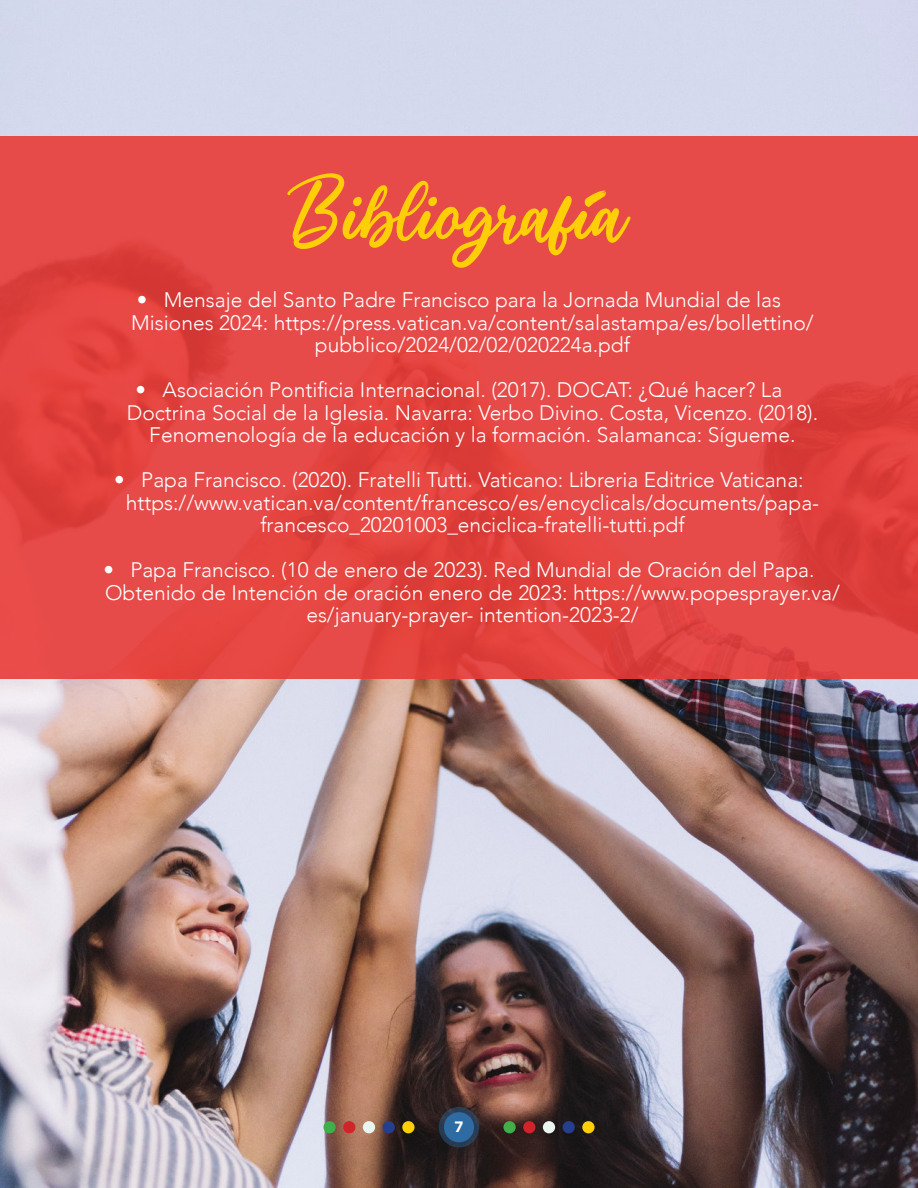
<style>
.page{position:relative;width:918px;height:1188px;background:#fff}
.page>*{position:absolute;margin:0;border:0;box-sizing:border-box;transform-origin:0 0}
.t1{font:108px "Palace";color:#fece08}
.t2{font:300 21px "Avenir";color:#fff}
.t3{font:900 15px "Avenir";color:#fff}
</style>
<div class="page">
<img style="left:0;top:0;width:918px;height:1188px">
<svg style="left:0;top:136px;width:918px;height:543px;background:#e44744"></svg>
<svg style="left:585px;top:191px;width:21px;height:16px"></svg>
<div style="left:323px;top:1121px;width:13px;height:12px;background:#40ae49;border-radius:50%"></div>
<div style="left:383px;top:1121px;width:12px;height:12px;background:#253f8e;border-radius:50%"></div>
<div style="left:343px;top:1121px;width:12px;height:12px;background:#d1232a;border-radius:50%"></div>
<div style="left:363px;top:1121px;width:12px;height:12px;background:#e9f5ee;border-radius:50%"></div>
<div style="left:402px;top:1121px;width:13px;height:12px;background:#fece08;border-radius:50%"></div>
<div style="left:503px;top:1121px;width:13px;height:12px;background:#40ae49;border-radius:50%"></div>
<div style="left:563px;top:1121px;width:12px;height:12px;background:#253f8e;border-radius:50%"></div>
<div style="left:523px;top:1121px;width:12px;height:12px;background:#d1232a;border-radius:50%"></div>
<div style="left:543px;top:1121px;width:12px;height:12px;background:#e9f5ee;border-radius:50%"></div>
<div style="left:582px;top:1121px;width:13px;height:12px;background:#fece08;border-radius:50%"></div>
<svg style="left:439px;top:1107px;width:40px;height:41px"></svg>
<div style="left:444px;top:1112px;width:30px;height:30px;background:#2d6ba2;border-radius:50%"></div>
<p class="t1" style="left:291px;top:169px;width:337px">Bibliografia</p>
<p class="t2" style="left:137px;top:287px;width:646px">• Mensaje del Santo Padre Francisco para la Jornada Mundial de las</p>
<p class="t2" style="left:131px;top:310px;width:684px">Misiones 2024: https://press.vatican.va/content/salastampa/es/bollettino/</p>
<p class="t2" style="left:315px;top:332px;width:317px">pubblico/2024/02/02/020224a.pdf</p>
<p class="t2" style="left:136px;top:377px;width:648px">• Asociación Pontificia Internacional. (2017). DOCAT: ¿Qué hacer? La</p>
<p class="t2" style="left:127px;top:400px;width:693px">Doctrina Social de la Iglesia. Navarra: Verbo Divino. Costa, Vicenzo. (2018).</p>
<p class="t2" style="left:149px;top:422px;width:648px">Fenomenología de la educación y la formación. Salamanca: Sígueme.</p>
<p class="t2" style="left:114px;top:467px;width:691px">• Papa Francisco. (2020). Fratelli Tutti. Vaticano: Libreria Editrice Vaticana:</p>
<p class="t2" style="left:126px;top:490px;width:695px">https://www.vatican.va/content/francesco/es/encyclicals/documents/papa-</p>
<p class="t2" style="left:260px;top:512px;width:426px">francesco_20201003_enciclica-fratelli-tutti.pdf</p>
<p class="t2" style="left:103px;top:557px;width:713px">• Papa Francisco. (10 de enero de 2023). Red Mundial de Oración del Papa.</p>
<p class="t2" style="left:105px;top:580px;width:736px">Obtenido de Intención de oración enero de 2023: https://www.popesprayer.va/</p>
<p class="t2" style="left:306px;top:602px;width:334px">es/january-prayer- intention-2023-2/</p>
<p class="t3" style="left:455px;top:1114px;width:10px">7</p>
</div>
